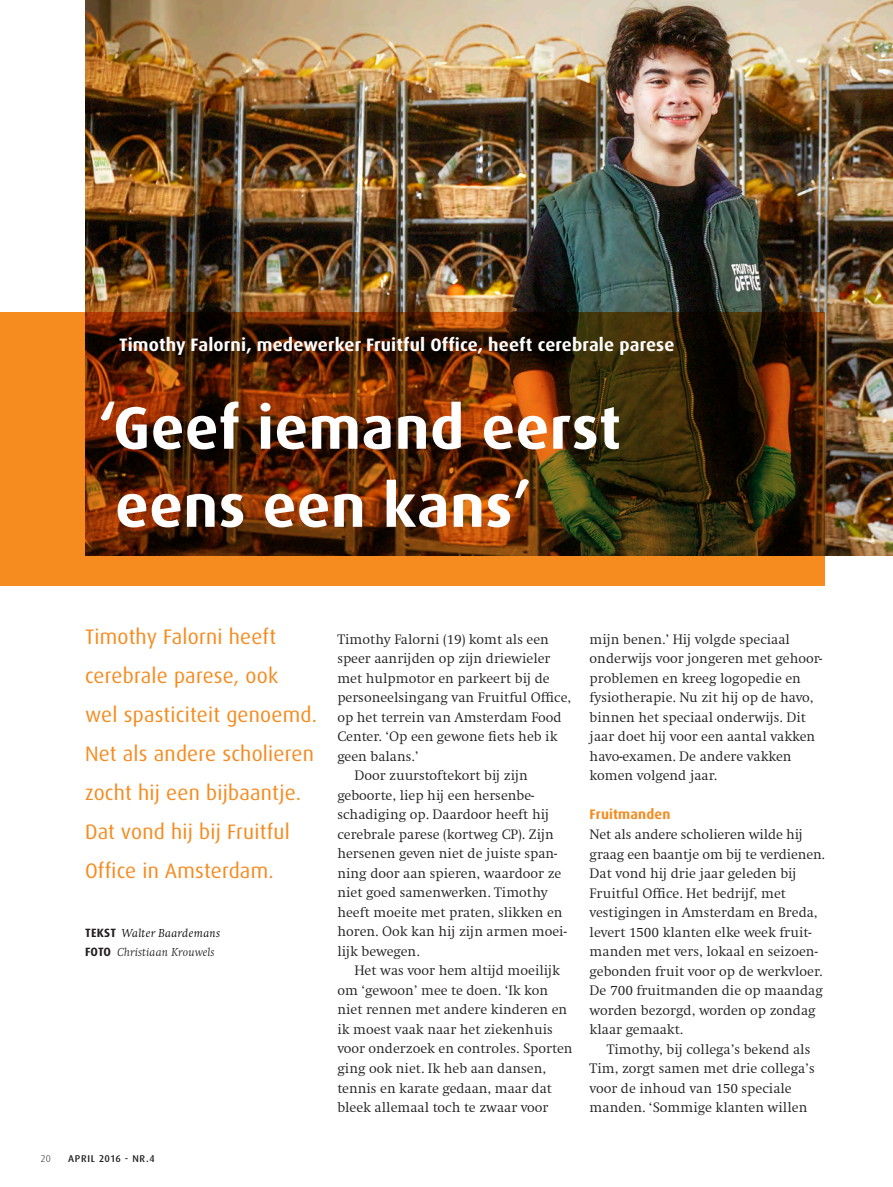
<style>
.page{position:relative;width:893px;height:1187px;background:#fff}
.page>*{position:absolute;margin:0;border:0;box-sizing:border-box;transform-origin:0 0}
.t1{font:700 60px/78px "Dax OT";letter-spacing:.01em;color:#fff}
.t2{font:21px/39px "Dax OT";letter-spacing:.01em;color:#f68b1f}
.t3{font:700 18px "Dax OT";letter-spacing:.01em;color:#fff}
.t4{font:300 14.25px/19.5px "Swift EF";color:#231f20}
.t5{font:700 13.8px "Dax OT";letter-spacing:.01em;color:#f68b1f}
.t6{font:italic 300 12px/19.5px "Swift EF";letter-spacing:.015em;color:#231f20}
.t7{font:500 9.9px "Dax OT";letter-spacing:.075em;color:#231f20}
.t8{font:300 9.9px "Dax OT";color:#231f20}
.s1{font-family:"Dax OT";font-weight:700;font-style:normal}
.s2{color:#000}
</style>
<div class="page">
<img style="left:85px;top:0;width:808px;height:555px">
<svg style="left:0;top:312px;width:825px;height:273px;background:#70390a"></svg>
<p class="t3" style="left:119px;top:333px;width:557px">Timothy Falorni, medewerker Fruitful Office, heeft cerebrale parese</p>
<h1 class="t1" style="left:99px;top:389px;width:524px">‘Geef iemand eerst eens een kans’</h1>
<h2 class="t2" style="left:85px;top:617px;width:233px">Timothy Falorni heeft cerebrale parese, ook<br>wel spasticiteit genoemd.<br>Net als andere scholieren zocht hij een bijbaantje.<br>Dat vond hij bij Fruitful<br>Office in Amsterdam.</h2>
<p class="t6" style="left:85px;top:923px;width:137px"><span class="s1">TEKST</span> <span class="s2">Walter Baardemans<br></span><span class="s1">FOTO</span> Christiaan Krouwels</p>
<p class="t8" style="left:41px;top:1151px;width:12px">20</p>
<p class="t7" style="left:68px;top:1151px;width:88px">APRIL 2016 - NR.4</p>
<p class="t4" style="left:337px;top:629px;width:213px">Timothy Falorni (19) komt als een</p>
<p class="t4" style="left:337px;top:649px;width:215px">speer aanrijden op zijn driewieler</p>
<p class="t4" style="left:337px;top:668px;width:214px">met hulpmotor en parkeert bij de</p>
<p class="t4" style="left:337px;top:688px;width:235px">personeelsingang van Fruitful Office,</p>
<p class="t4" style="left:337px;top:707px;width:226px">op het terrein van Amsterdam Food</p>
<p class="t4" style="left:337px;top:727px;width:222px">Center. ‘Op een gewone fiets heb ik</p>
<p class="t4" style="left:337px;top:746px;width:83px">geen balans.’</p>
<p class="t4" style="left:354px;top:766px;width:175px">Door zuurstoftekort bij zijn</p>
<p class="t4" style="left:337px;top:785px;width:198px">geboorte, liep hij een hersenbe-</p>
<p class="t4" style="left:337px;top:805px;width:213px">schadiging op. Daardoor heeft hij</p>
<p class="t4" style="left:337px;top:824px;width:218px">cerebrale parese (kortweg CP). Zijn</p>
<p class="t4" style="left:337px;top:844px;width:221px">hersenen geven niet de juiste span-</p>
<p class="t4" style="left:337px;top:863px;width:226px">ning door aan spieren, waardoor ze</p>
<p class="t4" style="left:337px;top:883px;width:212px">niet goed samenwerken. Timothy</p>
<p class="t4" style="left:337px;top:902px;width:227px">heeft moeite met praten, slikken en</p>
<p class="t4" style="left:337px;top:922px;width:231px">horen. Ook kan hij zijn armen moei-</p>
<p class="t4" style="left:337px;top:941px;width:84px">lijk bewegen.</p>
<p class="t4" style="left:354px;top:961px;width:207px">Het was voor hem altijd moeilijk</p>
<p class="t4" style="left:337px;top:980px;width:212px">om ‘gewoon’ mee te doen. ‘Ik kon</p>
<p class="t4" style="left:337px;top:1000px;width:232px">niet rennen met andere kinderen en</p>
<p class="t4" style="left:337px;top:1019px;width:217px">ik moest vaak naar het ziekenhuis</p>
<p class="t4" style="left:337px;top:1039px;width:237px">voor onderzoek en controles. Sporten</p>
<p class="t4" style="left:337px;top:1058px;width:210px">ging ook niet. Ik heb aan dansen,</p>
<p class="t4" style="left:337px;top:1078px;width:216px">tennis en karate gedaan, maar dat</p>
<p class="t4" style="left:337px;top:1097px;width:213px">bleek allemaal toch te zwaar voor</p>
<p class="t4" style="left:590px;top:629px;width:234px">mijn benen.’ Hij volgde speciaal onderwijs voor jongeren met gehoor&shy;problemen en kreeg logopedie en fysiotherapie. Nu zit hij op de havo, binnen het speciaal onderwijs. Dit jaar doet hij voor een aantal vakken havo-examen. De andere vakken komen volgend jaar.</p>
<p class="t5" style="left:590px;top:805px;width:82px">Fruitmanden</p>
<p class="t4" style="left:590px;top:824px;width:237px">Net als andere scholieren wilde hij graag een baantje om bij te verdienen.<br>Dat vond hij drie jaar geleden bij Fruitful Office. Het bedrijf, met vestigingen in Amsterdam en Breda, levert 1500 klanten elke week fruit&shy;manden met vers, lokaal en seizoen&shy;gebonden fruit voor op de werkvloer.<br>De 700 fruitmanden die op maandag worden bezorgd, worden op zondag klaar gemaakt.</p>
<p class="t4" style="left:590px;top:1039px;width:227px;text-indent:17px">Timothy, bij collega’s bekend als Tim, zorgt samen met drie collega’s voor de inhoud van 150 speciale manden. ‘Sommige klanten willen</p>
</div>
